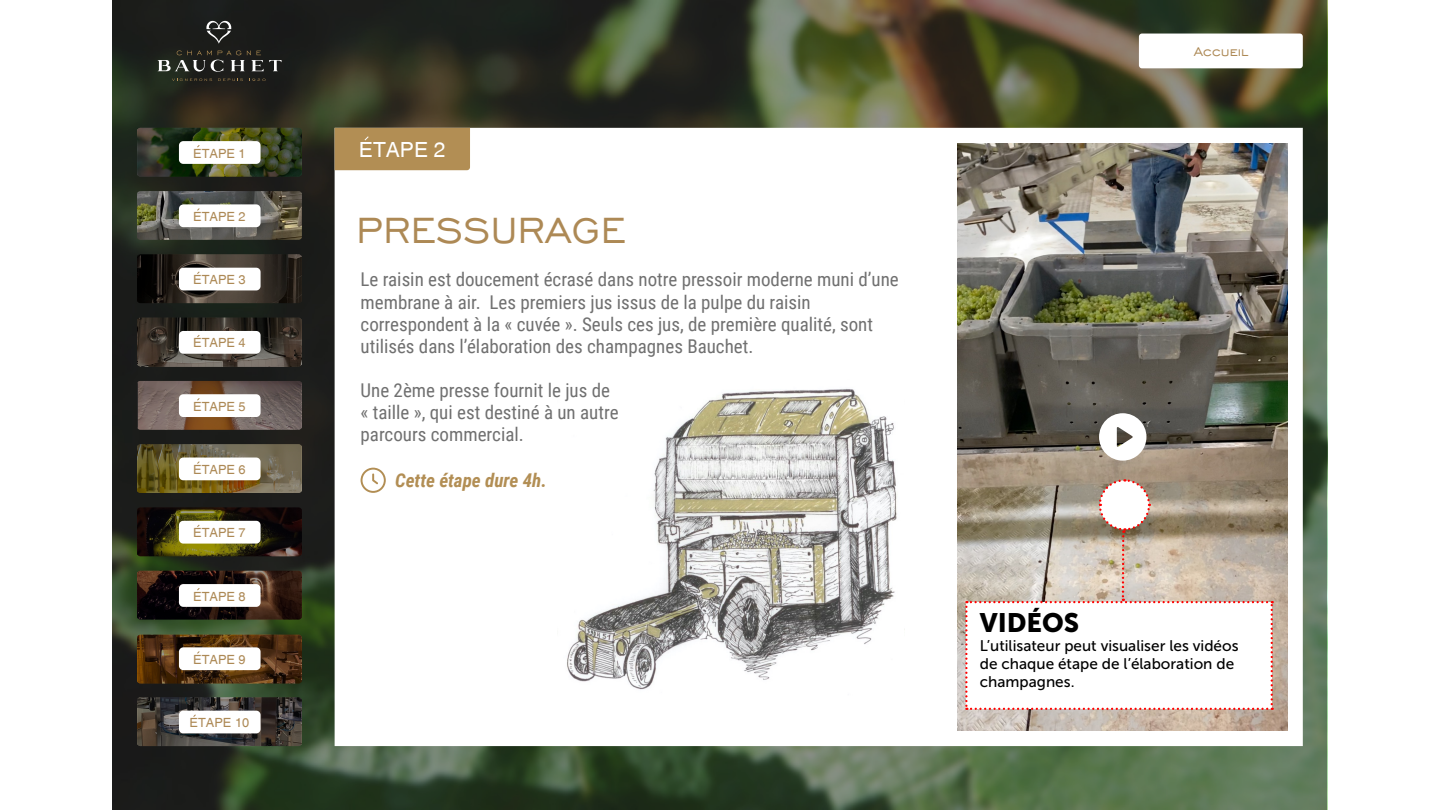
<style>
.page{position:relative;width:1440px;height:810px;background:#fff}
.page>*{position:absolute;margin:0;border:0;box-sizing:border-box;transform-origin:0 0}
.t1{font:47.47px "Chisel Normal";color:#ad8955}
.t2{font:26.55px "Museo Sans 900";color:#000}
.t3{font:20.85px "Helios";color:#fff}
.t4{font:18.98px/22.1px "Roboto Condensed";color:#707070}
.t5{font:italic 700 18.98px "Roboto Condensed";color:#b28e54}
.t6{font:16.42px "Chisel Normal";color:#ad8955}
.t7{font:15.38px/18.5px "Museo Sans 500";color:#000}
.t8{font:12.67px "Helios";color:#ad8955}
</style>
<div class="page">
<div style="left:112px;top:0;width:1216px;height:810px;background:#000;opacity:.44"></div>
<div style="left:336px;top:129px;width:966px;height:616px;background:#fff"></div>
<div style="left:335px;top:128px;width:135px;height:42px;background:#b28e54"></div>
<svg style="left:157px;top:50px;width:125px;height:22px;background:#3e3f3a"></svg>
<svg style="left:172px;top:78px;width:40px;height:3px"></svg>
<svg style="left:218px;top:78px;width:25px;height:3px"></svg>
<svg style="left:249px;top:79px;width:17px;height:2px"></svg>
<svg style="left:206px;top:21px;width:25px;height:23px"></svg>
<svg style="left:137px;top:318px;width:165px;height:48px"></svg>
<svg style="left:137px;top:444px;width:165px;height:49px"></svg>
<svg style="left:137px;top:508px;width:165px;height:48px"></svg>
<svg style="left:137px;top:571px;width:165px;height:49px"></svg>
<svg style="left:137px;top:635px;width:165px;height:48px"></svg>
<svg style="left:137px;top:697px;width:165px;height:49px"></svg>
<svg style="left:137px;top:254px;width:165px;height:49px"></svg>
<svg style="left:137px;top:381px;width:165px;height:49px"></svg>
<svg style="left:137px;top:191px;width:165px;height:49px"></svg>
<svg style="left:137px;top:128px;width:165px;height:49px"></svg>
<svg style="left:1139px;top:34px;width:164px;height:34px"></svg>
<img style="left:957px;top:143px;width:331px;height:588px">
<svg style="left:1099px;top:413px;width:47px;height:48px"></svg>
<svg style="left:567px;top:388px;width:330px;height:302px"></svg>
<svg style="left:361px;top:468px;width:25px;height:25px"></svg>
<svg style="left:965px;top:478px;width:308px;height:232px"></svg>
<p class="t8" style="left:193px;top:146px;width:54px">ETAPE 1</p>
<p class="t8" style="left:193px;top:209px;width:54px">ETAPE 2</p>
<p class="t8" style="left:193px;top:272px;width:54px">ETAPE 3</p>
<p class="t8" style="left:193px;top:336px;width:54px">ETAPE 4</p>
<p class="t8" style="left:193px;top:399px;width:54px">ETAPE 5</p>
<p class="t8" style="left:193px;top:462px;width:54px">ETAPE 6</p>
<p class="t8" style="left:193px;top:526px;width:54px">ETAPE 7</p>
<p class="t8" style="left:193px;top:589px;width:54px">ETAPE 8</p>
<p class="t8" style="left:193px;top:652px;width:54px">ETAPE 9</p>
<p class="t8" style="left:190px;top:715px;width:61px">ETAPE 10</p>
<p class="t3" style="left:359px;top:138px;width:88px">ETAPE 2</p>
<h1 class="t1" style="left:356px;top:200px;width:271px">PRESSURAGE</h1>
<p class="t4" style="left:361px;top:268px;width:540px">Le raisin est doucement écrasé dans notre pressoir moderne muni d’une membrane à air. Les premiers jus issus de la pulpe du raisin correspondent à la « cuvée ». Seuls ces jus, de première qualité, sont utilisés dans l’élaboration des champagnes Bauchet.</p>
<p class="t4" style="left:361px;top:379px;width:259px">Une 2ème presse fournit le jus de « taille », qui est destiné à un autre parcours commercial.</p>
<p class="t5" style="left:395px;top:467px;width:153px">Cette étape dure 4h.</p>
<p class="t6" style="left:1194px;top:41px;width:56px">Accueil</p>
<h2 class="t2" style="left:980px;top:608px;width:101px">VIDÉOS</h2>
<p class="t7" style="left:980px;top:636px;width:260px">L’utilisateur peut visualiser les vidéos de chaque étape de l’élaboration de champagnes.</p>
</div>
